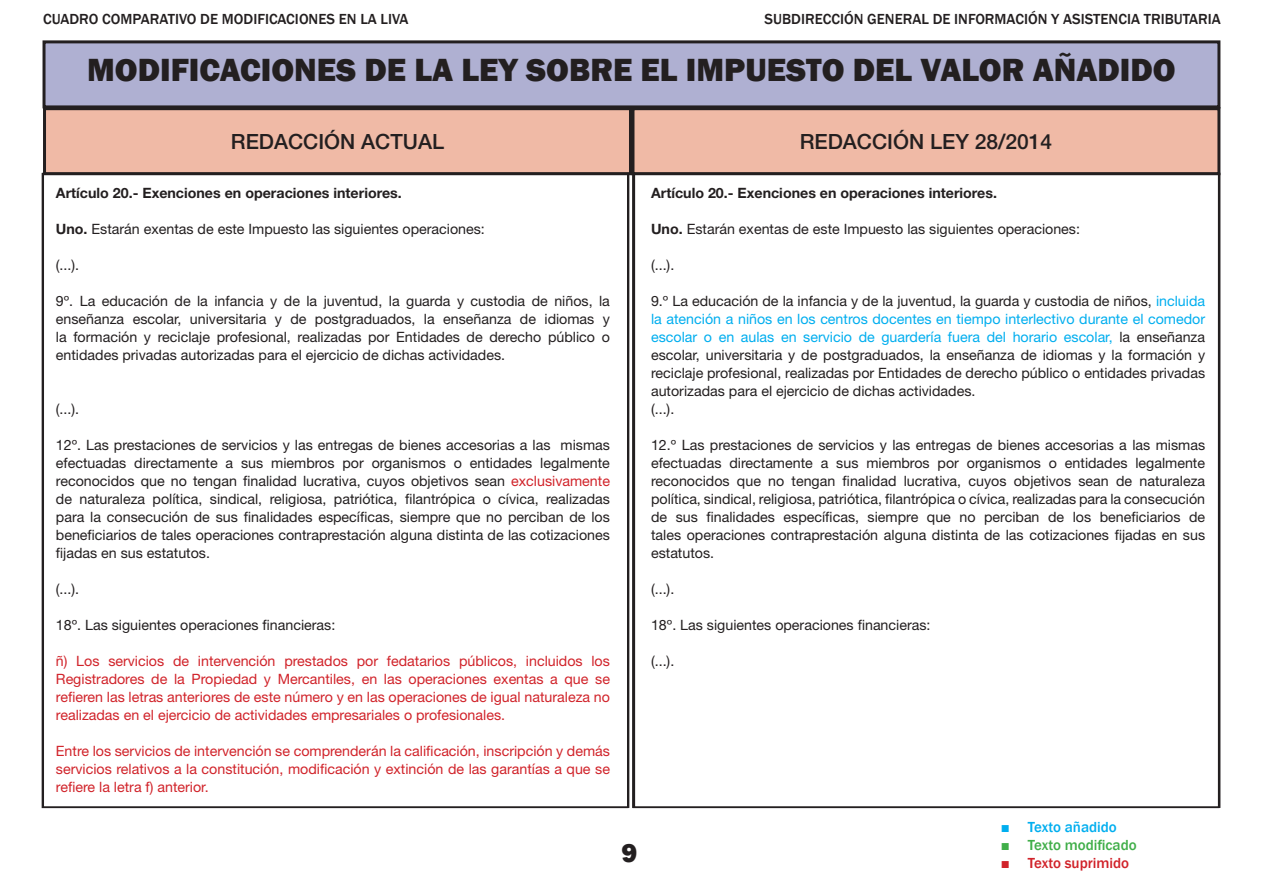
<style>
.page{position:relative;width:1263px;height:893px;background:#fff}
.page>*{position:absolute;margin:0;border:0;box-sizing:border-box;transform-origin:0 0}
.t1{font:800 33px "Franklin Gothic";color:#231f20}
.t2{font:800 27px "Franklin Gothic";color:#231f20}
.t3{font:500 21px "Helvetica Neue LT Std";color:#231f20}
.t4{font:500 15px "Franklin Gothic";color:#231f20}
.t5{font:500 15px "Franklin Gothic";color:#40ae49}
.t6{font:500 15px "Franklin Gothic";color:#d1232a}
.t7{font:500 15px "Franklin Gothic";color:#00aeef}
.Cuerpo_de_texto_Ley{font:14.25px/18px "Helvetica Neue LT Std";color:#231f20;text-align:justify}
.cuerpo_de_texto_de_l{font:14.25px/18px "Helvetica Neue LT Std";color:#d1232a;text-align:justify}
.Artículo_Indice{font:700 14.25px "Helvetica Neue LT Std";color:#231f20}
.s1{font-weight:700}
.s2{color:#00aeef}
.s3{color:#d1232a}
.s4{font-family:"Times New Roman";font-weight:700}
</style>
<div class="page">
<div style="left:44px;top:42px;width:1175px;height:65px;background:#afb0d2"></div>
<div style="left:43px;top:40px;width:1177px;height:68px;border:3px solid #231f20"></div>
<div style="left:633px;top:109px;width:586px;height:65px;background:#f0baa6"></div>
<div style="left:631px;top:107px;width:589px;height:68px;border:3px solid #231f20"></div>
<div style="left:45px;top:109px;width:585px;height:65px;background:#f0baa6"></div>
<div style="left:43px;top:107px;width:589px;height:68px;border:3px solid #231f20"></div>
<p class="t4" style="left:43px;top:10px;width:367px">CUADRO COMPARATIVO DE MODIFICACIONES EN LA LIVA</p>
<p class="t4" style="left:764px;top:10px;width:458px">SUBDIRECCIÓN GENERAL DE INFORMACIÓN Y ASISTENCIA TRIBUTARIA</p>
<h1 class="t1" style="left:87px;top:49px;width:1090px">MODIFICACIONES DE LA LEY SOBRE EL IMPUESTO DEL VALOR AÑADIDO</h1>
<h3 class="t3" style="left:231px;top:129px;width:215px">REDACCIÓN ACTUAL</h3>
<h3 class="t3" style="left:800px;top:129px;width:254px">REDACCIÓN LEY 28/2014</h3>
<p class="Artículo_Indice" style="left:651px;top:184px;width:347px">Artículo 20.‑ Exenciones en operaciones interiores.</p>
<p class="Cuerpo_de_texto_Ley" style="left:651px;top:220px;width:430px"><span class="s1">Uno.</span> Estarán exentas de este Impuesto las siguientes operaciones:</p>
<p class="Cuerpo_de_texto_Ley" style="left:651px;top:256px;width:25px">(...).</p>
<p class="Cuerpo_de_texto_Ley" style="left:651px;top:292px;width:556px">9.º La educación de la infancia y de la juventud, la guarda y custodia de niños, <span class="s2">incluida la atención a niños en los centros docentes en tiempo interlectivo durante el comedor escolar o en aulas en servicio de guardería fuera del horario escolar,</span> la enseñanza escolar, universitaria y de postgraduados, la enseñanza de idiomas y la formación y reciclaje profesional, realizadas por Entidades de derecho público o entidades privadas autorizadas para el ejercicio de dichas actividades.</p>
<p class="Cuerpo_de_texto_Ley" style="left:651px;top:400px;width:25px">(...).</p>
<p class="Cuerpo_de_texto_Ley" style="left:651px;top:436px;width:556px">12.º Las prestaciones de servicios y las entregas de bienes accesorias a las mismas efectuadas directamente a sus miembros por organismos o entidades legalmente reconocidos que no tengan finalidad lucrativa, cuyos objetivos sean de naturaleza política, sindical, religiosa, patriótica, filantrópica o cívica, realizadas para la consecución de sus finalidades específicas, siempre que no perciban de los beneficiarios de tales operaciones contraprestación alguna distinta de las cotizaciones fijadas en sus estatutos.</p>
<p class="Cuerpo_de_texto_Ley" style="left:651px;top:580px;width:25px">(...).</p>
<p class="Cuerpo_de_texto_Ley" style="left:651px;top:616px;width:281px">18º. Las siguientes operaciones financieras:</p>
<p class="Cuerpo_de_texto_Ley" style="left:651px;top:652px;width:25px">(...).</p>
<p class="Artículo_Indice" style="left:56px;top:184px;width:347px">Artículo 20.‑ Exenciones en operaciones interiores.</p>
<p class="Cuerpo_de_texto_Ley" style="left:56px;top:220px;width:430px"><span class="s1">Uno.</span> Estarán exentas de este Impuesto las siguientes operaciones:</p>
<p class="Cuerpo_de_texto_Ley" style="left:56px;top:256px;width:25px">(...).</p>
<p class="Cuerpo_de_texto_Ley" style="left:56px;top:292px;width:555px">9º. La educación de la infancia y de la juventud, la guarda y custodia de niños, la enseñanza escolar, universitaria y de postgraduados, la enseñanza de idiomas y la formación y reciclaje profesional, realizadas por Entidades de derecho público o entidades privadas autorizadas para el ejercicio de dichas actividades.</p>
<p class="Cuerpo_de_texto_Ley" style="left:56px;top:400px;width:25px">(...).</p>
<p class="Cuerpo_de_texto_Ley" style="left:56px;top:436px;width:556px">12º. Las prestaciones de servicios y las entregas de bienes accesorias a las mismas efectuadas directamente a sus miembros por organismos o entidades legalmente reconocidos que no tengan finalidad lucrativa, cuyos objetivos sean <span class="s3">exclusivamente </span>de naturaleza política, sindical, religiosa, patriótica, filantrópica o cívica, realizadas para la consecución de sus finalidades específicas, siempre que no perciban de los beneficiarios de tales operaciones contraprestación alguna distinta de las cotizaciones fijadas en sus estatutos.</p>
<p class="Cuerpo_de_texto_Ley" style="left:56px;top:580px;width:25px">(...).</p>
<p class="Cuerpo_de_texto_Ley" style="left:56px;top:616px;width:281px">18º. Las siguientes operaciones financieras:</p>
<p class="cuerpo_de_texto_de_l" style="left:56px;top:652px;width:556px">ñ) Los servicios de intervención prestados por fedatarios públicos, incluidos los Registradores de la Propiedad y Mercantiles, en las operaciones exentas a que se refieren las letras anteriores de este número y en las operaciones de igual naturaleza no realizadas en el ejercicio de actividades empresariales o profesionales.</p>
<p class="cuerpo_de_texto_de_l" style="left:56px;top:742px;width:556px">Entre los servicios de intervención se comprenderán la calificación, inscripción y demás servicios relativos a la constitución, modificación y extinción de las garantías a que se refiere la letra f) anterior.</p>
<h2 class="t2" style="left:621px;top:835px;width:17px">9</h2>
<p class="t7" style="left:1001px;top:817px;width:118px"><span class="s4">■</span> Texto añadido</p>
<p class="t5" style="left:1001px;top:835px;width:137px"><span class="s4">■</span> Texto modificado</p>
<p class="t6" style="left:1001px;top:853px;width:130px"><span class="s4">■</span> Texto suprimido</p>
</div>
